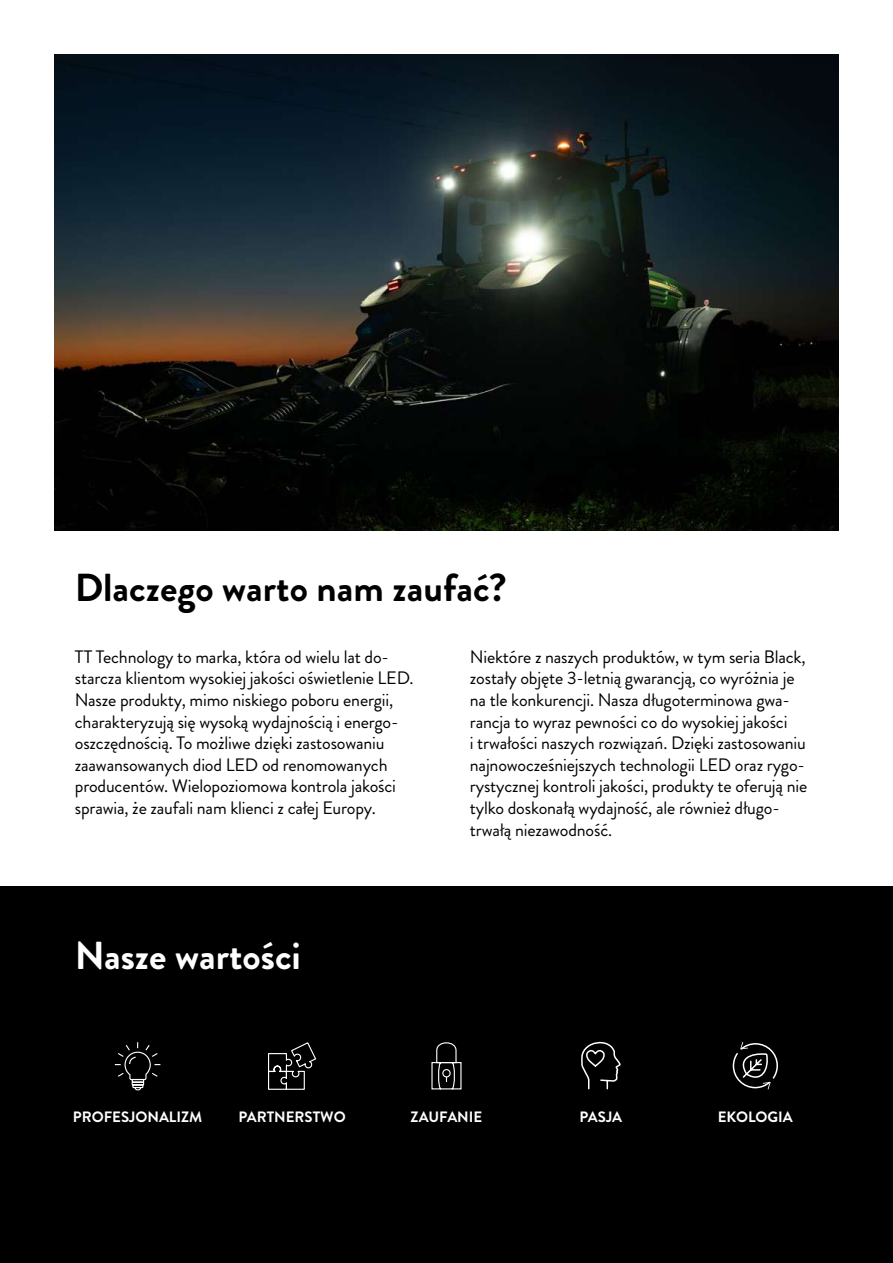
<style>
.page{position:relative;width:893px;height:1263px;background:#fff}
.page>*{position:absolute;margin:0;border:0;box-sizing:border-box;transform-origin:0 0}
.t1{font:700 39px "Brandon Grotesque";color:#000}
.t2{font:700 39px "Brandon Grotesque";color:#fff}
.t3{font:18px/21.6px "Brandon Grotesque";letter-spacing:-.01em;color:#000}
.t4{font:700 15px "Brandon Grotesque";color:#fff}
</style>
<div class="page">
<div style="left:0;top:887px;width:893px;height:376px;background:#000"></div>
<img style="left:54px;top:54px;width:785px;height:476px">
<svg style="left:114px;top:1042px;width:47px;height:49px"></svg>
<svg style="left:268px;top:1042px;width:48px;height:48px"></svg>
<svg style="left:431px;top:1042px;width:31px;height:48px"></svg>
<svg style="left:581px;top:1041px;width:39px;height:49px"></svg>
<svg style="left:732px;top:1042px;width:46px;height:47px"></svg>
<h1 class="t1" style="left:75px;top:560px;width:433px">Dlaczego warto nam zaufać?</h1>
<p class="t3" style="left:75px;top:646px;width:340px">TT Technology to marka, która od wielu lat do&shy;starcza klientom wysokiej jakości oświetlenie LED.<br>Nasze produkty, mimo niskiego poboru energii, charakteryzują się wysoką wydajnością i energo&shy;oszczędnością. To możliwe dzięki zastosowaniu zaawansowanych diod LED od renomowanych producentów. Wielopoziomowa kontrola jakości sprawia, że zaufali nam klienci z całej Europy.</p>
<p class="t3" style="left:470px;top:646px;width:339px">Niektóre z naszych produktów, w tym seria Black, zostały objęte 3-letnią gwarancją, co wyróżnia je na tle konkurencji. Nasza długoterminowa gwa&shy;rancja to wyraz pewności co do wysokiej jakości<br>i trwałości naszych rozwiązań. Dzięki zastosowaniu najnowocześniejszych technologii LED oraz rygo&shy;rystycznej kontroli jakości, produkty te oferują nie tylko doskonałą wydajność, ale również długo&shy;trwałą niezawodność.</p>
<h1 class="t2" style="left:75px;top:928px;width:228px">Nasze wartości</h1>
<p class="t4" style="left:73px;top:1106px;width:131px">PROFESJONALIZM</p>
<p class="t4" style="left:238px;top:1106px;width:109px">PARTNERSTWO</p>
<p class="t4" style="left:411px;top:1106px;width:73px">ZAUFANIE</p>
<p class="t4" style="left:580px;top:1106px;width:44px">PASJA</p>
<p class="t4" style="left:718px;top:1106px;width:77px">EKOLOGIA</p>
</div>
